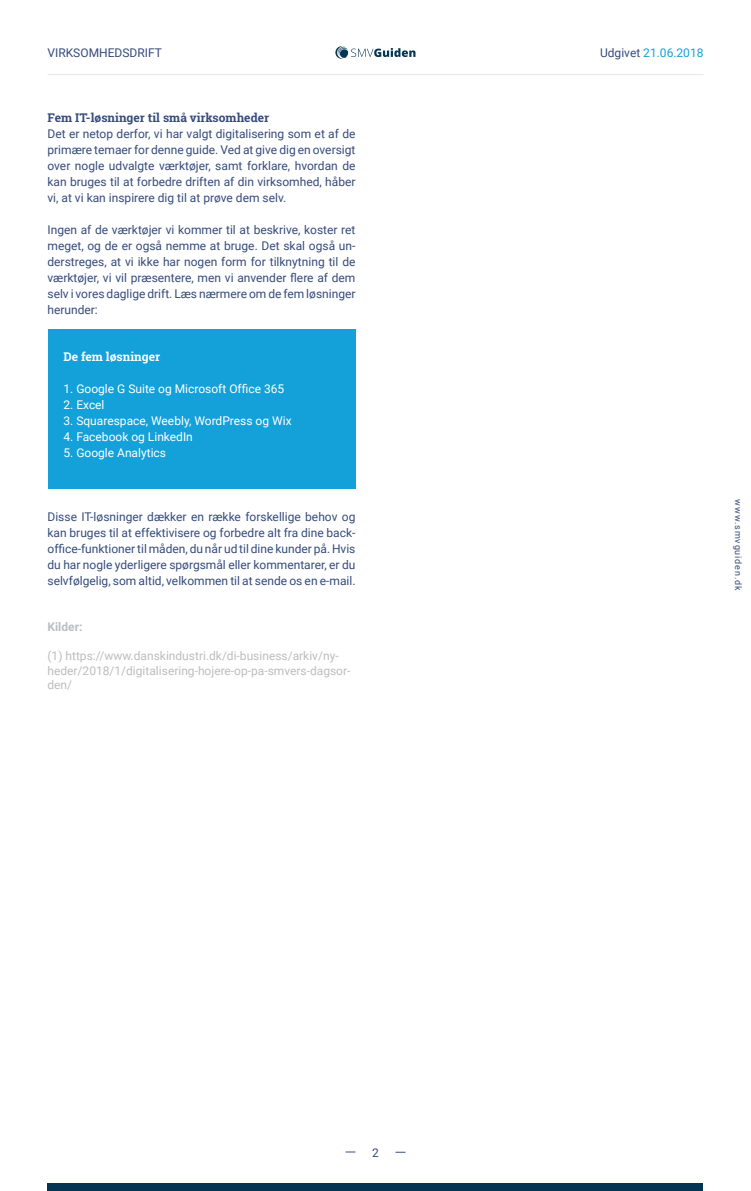
<style>
.page{position:relative;width:751px;height:1191px;background:#fff}
.page>*{position:absolute;margin:0;border:0;box-sizing:border-box;transform-origin:0 0}
.t1{font:12px/16px "Roboto";color:#364b7b;text-align:justify}
.t2{font:12px "Roboto";color:#fff}
.t3{font:12px/14.4px "Roboto";color:#bcbdc0}
.t4{font:700 12px "Roboto Slab";color:#364b7b}
.t5{font:12px "Roboto";color:#14a0d9}
.t6{font:700 12px "Roboto Slab";color:#fff}
.t7{font:700 12px "Roboto";color:#bcbdc0}
.t8{font:9px "Roboto";letter-spacing:.1em;color:#364b7b}
.s1{color:#364b7b}
</style>
<div class="page">
<div style="left:48px;top:1183px;width:656px;height:8px;background:#043654"></div>
<svg style="left:336px;top:46px;width:80px;height:13px"></svg>
<hr style="left:48px;top:74px;width:656px;height:1px;background:#e6e7e9">
<div style="left:48px;top:329px;width:308px;height:160px;background:#14a0d9"></div>
<p class="t1" style="left:47px;top:44px;width:116px">VIRKSOMHEDSDRIFT</p>
<p class="t5" style="left:600px;top:44px;width:105px"><span class="s1">Udgivet</span> 21.06.2018</p>
<p class="t4" style="left:48px;top:109px;width:223px">Fem IT-løsninger til små virksomheder</p>
<p class="t1" style="left:48px;top:125px;width:310px">Det er netop derfor, vi har valgt digitalisering som et af de primære temaer for denne guide. Ved at give dig en oversigt over nogle udvalgte værktøjer, samt forklare, hvordan de kan bruges til at forbedre driften af din virksomhed, håber vi, at vi kan inspirere dig til at prøve dem selv.</p>
<p class="t1" style="left:48px;top:221px;width:310px">Ingen af de værktøjer vi kommer til at beskrive, koster ret meget, og de er også nemme at bruge. Det skal også un&shy;derstreges, at vi ikke har nogen form for tilknytning til de værktøjer, vi vil præsentere, men vi anvender flere af dem selv i vores daglige drift. Læs nærmere om de fem løsninger herunder:</p>
<p class="t6" style="left:64px;top:349px;width:98px">De fem løsninger</p>
<p class="t2" style="left:64px;top:380px;width:222px">1. Google G Suite og Microsoft Office 365</p>
<p class="t2" style="left:64px;top:396px;width:43px">2. Excel</p>
<p class="t2" style="left:64px;top:412px;width:230px">3. Squarespace, Weebly, WordPress og Wix</p>
<p class="t2" style="left:64px;top:428px;width:131px">4. Facebook og LinkedIn</p>
<p class="t2" style="left:64px;top:444px;width:104px">5. Google Analytics</p>
<p class="t1" style="left:48px;top:508px;width:310px">Disse IT-løsninger dækker en række forskellige behov og kan bruges til at effektivisere og forbedre alt fra dine back&shy;office-funktioner til måden, du når ud til dine kunder på. Hvis du har nogle yderligere spørgsmål eller kommentarer, er du selvfølgelig, som altid, velkommen til at sende os en e-mail.</p>
<p class="t7" style="left:48px;top:619px;width:36px">Kilder:</p>
<p class="t3" style="left:48px;top:648px;width:304px">(1) https://www.danskindustri.dk/di-business/arkiv/ny&shy;heder/2018/1/digitalisering-hojere-op-pa-smvers-dagsor&shy;den/</p>
<p class="t8" style="left:745px;top:499px;width:93px;rotate:90deg">www.smvguiden.dk</p>
<p class="t1" style="left:372px;top:1144px;width:8px">2</p>
</div>
